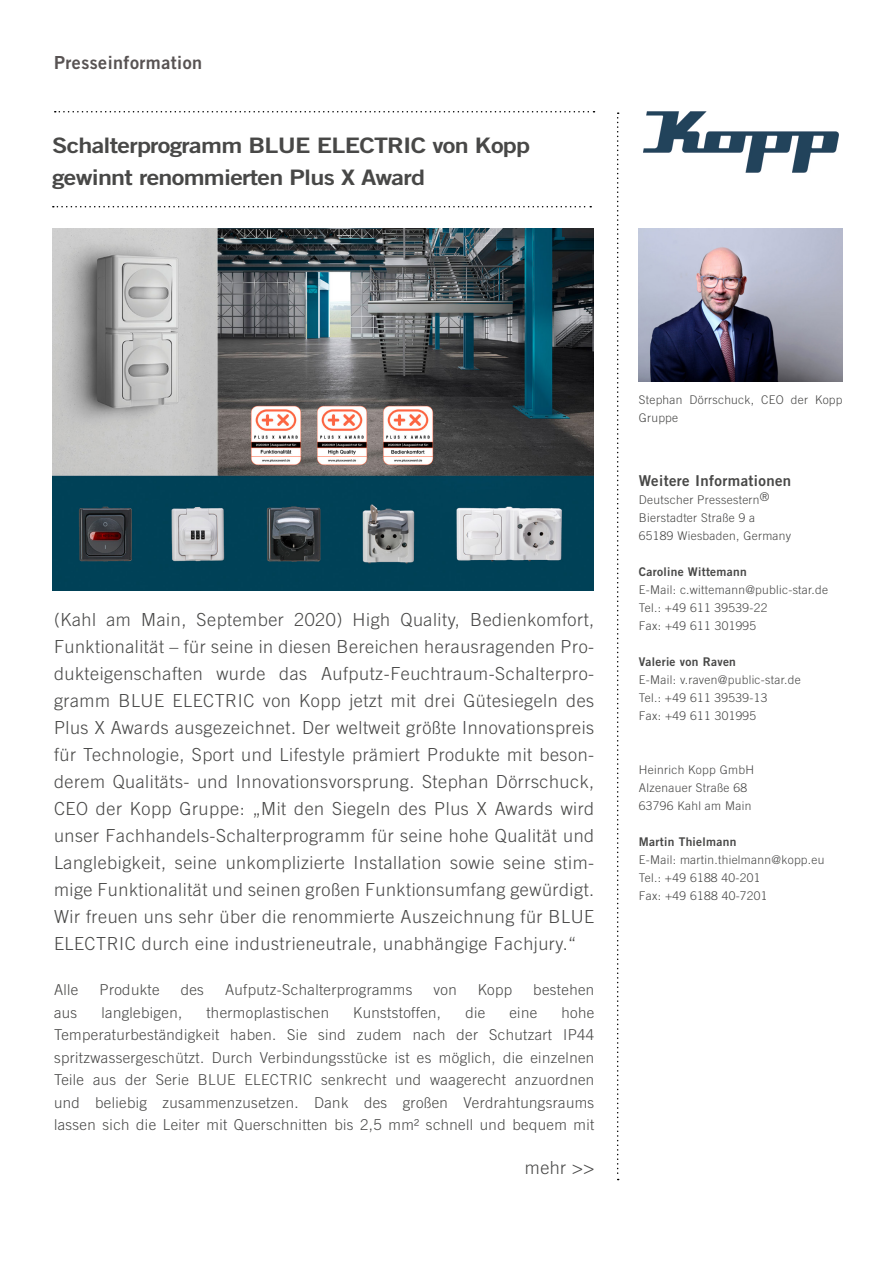
<style>
.page{position:relative;width:893px;height:1263px;background:#fff}
.page>*{position:absolute;margin:0;border:0;box-sizing:border-box;transform-origin:0 0}
.Liste{font:21.3px/31.5px "Trade Gothic LT Bold Two";letter-spacing:-.03em;color:#484847;scale:1.18 1}
.Teaser_PM{font:300 18px/27px "Trade Gothic LT";letter-spacing:.03em;color:#484847;text-align:justify}
.t1{font:18px "Trade Gothic LT Bold Two";letter-spacing:.025em;color:#585353}
.t2{font:300 15px/22.5px "Trade Gothic LT";letter-spacing:.025em;color:#484847;text-align:justify}
.t3{font:15px "Trade Gothic LT Bold Two";letter-spacing:.025em;color:#484847}
.Liste-2{font:300 12px/18px "Trade Gothic LT";letter-spacing:.025em;color:#484847}
.t4{font:12px "Trade Gothic LT Bold Two";letter-spacing:.025em;color:#484847}
.s1{font-family:"Trade Gothic LT Bold Two";font-weight:400}
</style>
<div class="page">
<svg style="left:55px;top:111px;width:539px;height:1px"></svg>
<svg style="left:617px;top:112px;width:2px;height:1068px"></svg>
<img style="left:643px;top:112px;width:196px;height:60px">
<svg style="left:53px;top:206px;width:538px;height:1px"></svg>
<img style="left:52px;top:229px;width:541px;height:362px">
<img style="left:639px;top:229px;width:203px;height:152px">
<p class="t1" style="left:54px;top:51px;width:150px">Presseinformation</p>
<p class="Liste" style="left:52px;top:129px;width:407px">Schalterprogramm BLUE ELECTRIC von Kopp gewinnt renommierten Plus X Award</p>
<p class="Teaser_PM" style="left:54px;top:606px;width:542px">(Kahl am Main, September 2020) High Quality, Bedienkomfort, Funktionalität – für seine in diesen Bereichen herausragenden Pro&shy;dukteigenschaften wurde das Aufputz-Feuchtraum-Schalterpro&shy;gramm BLUE ELECTRIC von Kopp jetzt mit drei Gütesiegeln des Plus X Awards ausgezeichnet. Der weltweit größte Innovationspreis für Technologie, Sport und Lifestyle prämiert Produkte mit beson&shy;derem Qualitäts- und Innovationsvorsprung. Stephan Dörrschuck, CEO der Kopp Gruppe: „Mit den Siegeln des Plus X Awards wird unser Fachhandels-Schalterprogramm für seine hohe Qualität und Langlebigkeit, seine unkomplizierte Installation sowie seine stim&shy;mige Funktionalität und seinen großen Funktionsumfang gewürdigt.<br>Wir freuen uns sehr über die renommierte Auszeichnung für BLUE ELECTRIC durch eine industrieneutrale, unabhängige Fachjury.“</p>
<p class="t2" style="left:54px;top:978px;width:26px">Alle</p>
<p class="t2" style="left:100px;top:978px;width:62px">Produkte</p>
<p class="t2" style="left:181px;top:978px;width:25px">des</p>
<p class="t2" style="left:225px;top:978px;width:189px">Aufputz-Schalterprogramms</p>
<p class="t2" style="left:433px;top:978px;width:25px">von</p>
<p class="t2" style="left:478px;top:978px;width:36px">Kopp</p>
<p class="t2" style="left:533px;top:978px;width:62px">bestehen</p>
<p class="t2" style="left:54px;top:1001px;width:25px">aus</p>
<p class="t2" style="left:101px;top:1001px;width:82px">langlebigen,</p>
<p class="t2" style="left:206px;top:1001px;width:124px">thermoplastischen</p>
<p class="t2" style="left:353px;top:1001px;width:89px">Kunststoffen,</p>
<p class="t2" style="left:465px;top:1001px;width:21px">die</p>
<p class="t2" style="left:509px;top:1001px;width:29px">eine</p>
<p class="t2" style="left:54px;top:1001px;width:542px;text-indent:507px">hohe Temperaturbeständigkeit haben. Sie sind zudem nach der Schutzart IP44 spritzwassergeschützt. Durch Verbindungsstücke ist es möglich, die einzelnen Teile aus der Serie BLUE ELECTRIC senkrecht und waagerecht anzuordnen und beliebig zusammenzusetzen. Dank des großen Verdrahtungsraums lassen sich die Leiter mit Querschnitten bis 2,5 mm² schnell und bequem mit</p>
<p class="Teaser_PM" style="left:525px;top:1154px;width:71px">mehr &gt;&gt;</p>
<p class="Liste-2" style="left:639px;top:391px;width:205px">Stephan Dörrschuck, CEO der Kopp<br>Gruppe</p>
<p class="t3" style="left:639px;top:471px;width:154px">Weitere Informationen</p>
<p class="Liste-2" style="left:639px;top:490px;width:132px">Deutscher Pressestern®</p>
<p class="Liste-2" style="left:639px;top:508px;width:154px">Bierstadter Straße 9 a<br>65189 Wiesbaden, Germany</p>
<p class="Liste-2" style="left:639px;top:562px;width:191px"><span class="s1">Caroline Wittemann<br></span>E-Mail: c.wittemann@public-star.de</p>
<p class="Liste-2" style="left:639px;top:598px;width:130px">Tel.: +49 611 39539-22<br>Fax: +49 611 301995</p>
<p class="Liste-2" style="left:639px;top:652px;width:163px"><span class="s1">Valerie von Raven<br></span>E-Mail: v.raven@public-star.de</p>
<p class="Liste-2" style="left:639px;top:688px;width:130px">Tel.: +49 611 39539-13<br>Fax: +49 611 301995</p>
<p class="Liste-2" style="left:639px;top:760px;width:117px">Heinrich Kopp GmbH</p>
<p class="Liste-2" style="left:639px;top:778px;width:110px">Alzenauer Straße 68</p>
<p class="Liste-2" style="left:639px;top:796px;width:114px">63796 Kahl am Main</p>
<p class="t4" style="left:639px;top:834px;width:99px">Martin Thielmann</p>
<p class="Liste-2" style="left:639px;top:850px;width:187px">E-Mail: martin.thielmann@kopp.eu</p>
<p class="Liste-2" style="left:639px;top:868px;width:130px">Tel.: +49 6188 40-201<br>Fax: +49 6188 40-7201</p>
</div>
